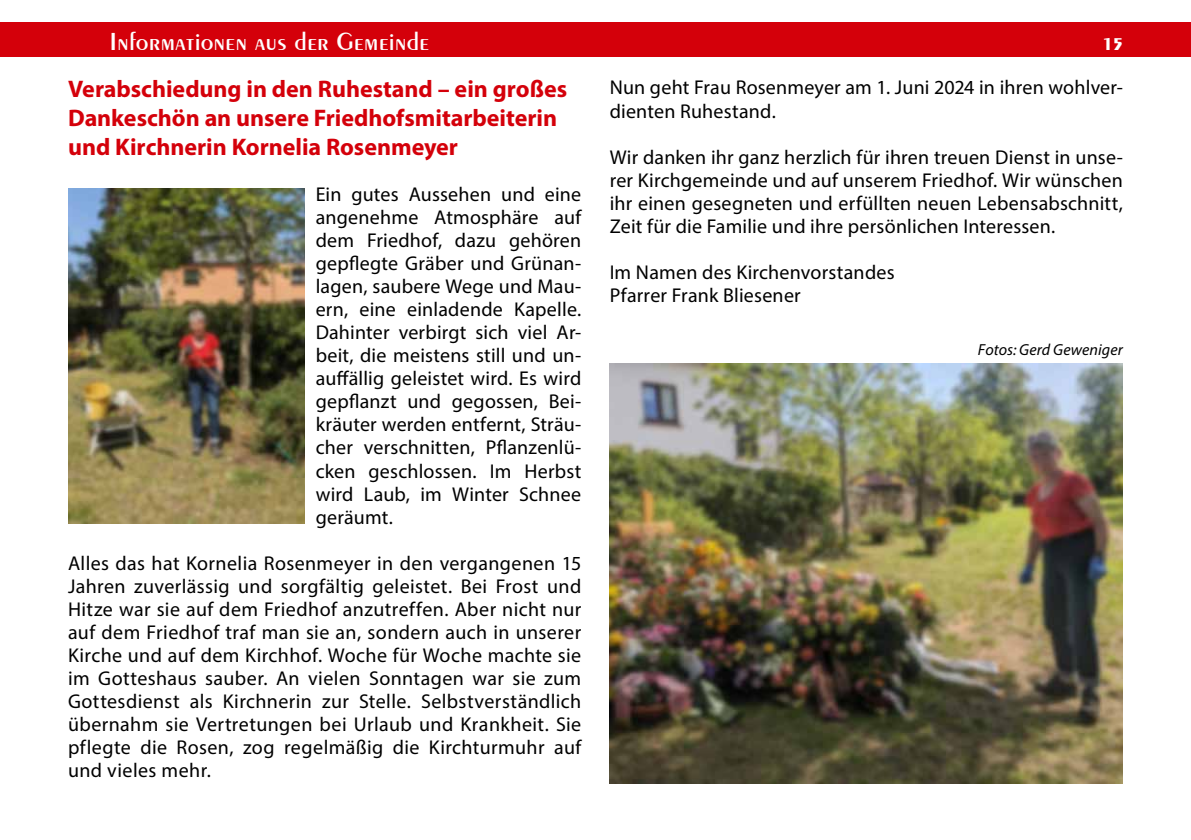
<style>
.page{position:relative;width:1191px;height:840px;background:#fff}
.page>*{position:absolute;margin:0;border:0;box-sizing:border-box;transform-origin:0 0}
.t1{font:600 26px "Exotic 350 BT";color:#fff}
.t2{font:700 24px/28.8px "Myriad Pro";color:#d4000a}
.t3{font:20px/23px "Myriad Pro";letter-spacing:.01em;color:#000;text-align:justify}
.t4{font:700 18px "Exotic 350 BT";color:#fff}
.t5{font:italic 16px "Myriad Pro";letter-spacing:.005em;color:#000}
</style>
<div class="page">
<div style="left:0;top:23px;width:1191px;height:34px;background:#d4000a"></div>
<img style="left:68px;top:188px;width:236px;height:335px">
<img style="left:609px;top:363px;width:514px;height:419px">
<h1 class="t1" style="left:110px;top:25px;width:321px">Informationen aus der Gemeinde</h1>
<p class="t2" style="left:68px;top:74px;width:501px">Verabschiedung in den Ruhestand – ein großes<br>Dankeschön an unsere Friedhofsmitarbeiterin und Kirchnerin Kornelia Rosenmeyer</p>
<p class="t3" style="left:316px;top:182px;width:267px">Ein gutes Aussehen und eine angenehme Atmosphäre auf dem Friedhof, dazu gehören gepflegte Gräber und Grünan&shy;lagen, saubere Wege und Mau&shy;ern, eine einladende Kapelle.<br>Dahinter verbirgt sich viel Ar&shy;beit, die meistens still und un&shy;auffällig geleistet wird. Es wird gepflanzt und gegossen, Bei&shy;kräuter werden entfernt, Sträu&shy;cher verschnitten, Pflanzenlü&shy;cken geschlossen. Im Herbst wird Laub, im Winter Schnee geräumt.</p>
<p class="t3" style="left:68px;top:550px;width:515px">Alles das hat Kornelia Rosenmeyer in den vergangenen 15<br>Jahren zuverlässig und sorgfältig geleistet. Bei Frost und Hitze war sie auf dem Friedhof anzutreffen. Aber nicht nur auf dem Friedhof traf man sie an, sondern auch in unserer Kirche und auf dem Kirchhof. Woche für Woche machte sie im Gotteshaus sauber. An vielen Sonntagen war sie zum Gottesdienst als Kirchnerin zur Stelle. Selbstverständlich übernahm sie Vertretungen bei Urlaub und Krankheit. Sie pflegte die Rosen, zog regelmäßig die Kirchturmuhr auf und vieles mehr.</p>
<p class="t4" style="left:1102px;top:33px;width:22px">15</p>
<p class="t3" style="left:609px;top:76px;width:515px">Nun geht Frau Rosenmeyer am 1. Juni 2024 in ihren wohlver&shy;dienten Ruhestand.</p>
<p class="t3" style="left:609px;top:145px;width:515px">Wir danken ihr ganz herzlich für ihren treuen Dienst in unse&shy;rer Kirchgemeinde und auf unserem Friedhof. Wir wünschen ihr einen gesegneten und erfüllten neuen Lebensabschnitt, Zeit für die Familie und ihre persönlichen Interessen.</p>
<p class="t3" style="left:609px;top:260px;width:286px">Im Namen des Kirchenvorstandes<br>Pfarrer Frank Bliesener</p>
<p class="t5" style="left:978px;top:339px;width:146px">Fotos: Gerd Geweniger</p>
</div>
